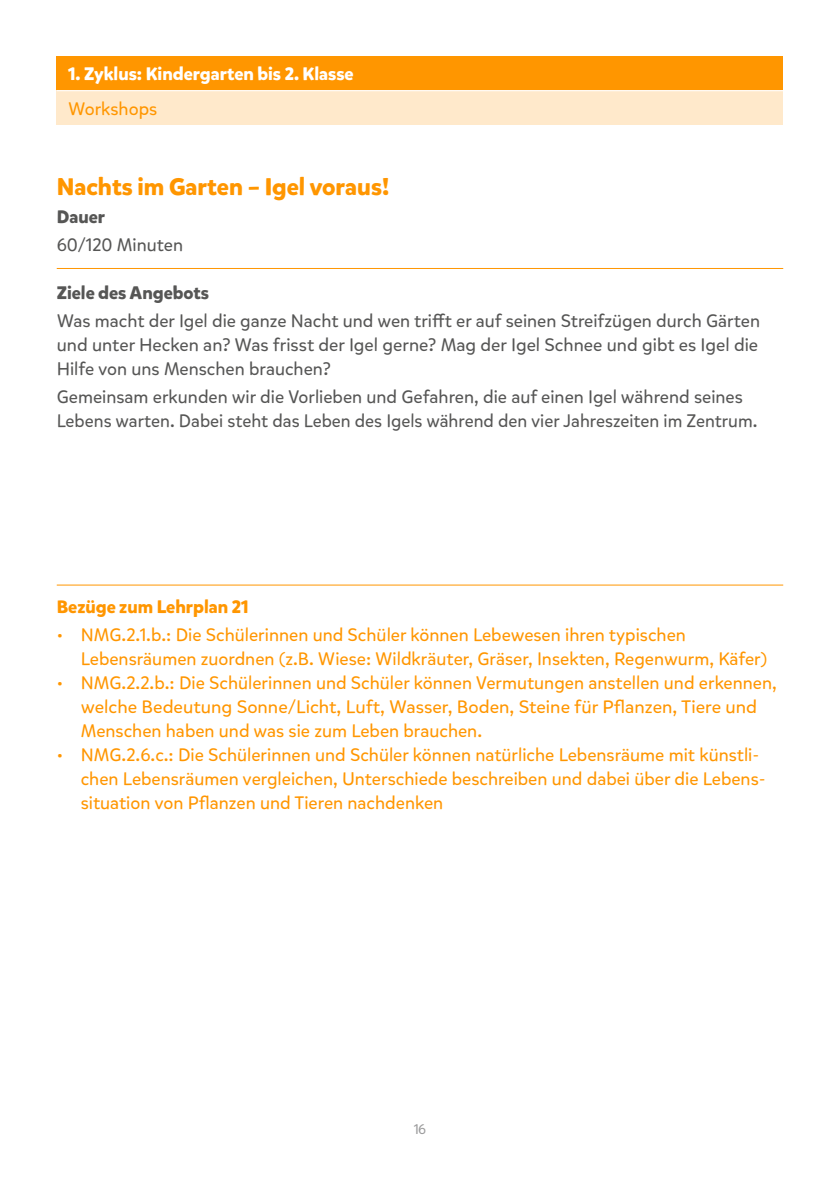
<style>
.page{position:relative;width:840px;height:1191px;background:#fff}
.page>*{position:absolute;margin:0;border:0;box-sizing:border-box;transform-origin:0 0}
.t1{font:700 24px "Mikado";color:#ff9600}
.t2{font:18px/24px "Mikado";color:#ff9600}
.t3{font:18px/24px "Mikado";color:#565655;text-align:justify}
.t4{font:700 18px "Mikado";color:#fff}
.t5{font:700 18px "Mikado";color:#565655}
.t6{font:700 18px "Mikado";color:#ff9600}
.t7{font:14px "Mikado";color:#9c9c9d}
</style>
<div class="page">
<div style="left:57px;top:57px;width:725px;height:34px;background:#ff9600"></div>
<div style="left:57px;top:91px;width:725px;height:34px;background:#ffe9cb"></div>
<hr style="left:57px;top:90px;width:725px;height:1px;background:#fff">
<hr style="left:57px;top:584px;width:725px;height:1px;background:#ff9600">
<hr style="left:57px;top:268px;width:725px;height:1px;background:#ff9600">
<p class="t4" style="left:68px;top:63px;width:287px">1. Zyklus: Kindergarten bis 2. Klasse</p>
<p class="t2" style="left:68px;top:97px;width:91px">Workshops</p>
<h1 class="t1" style="left:57px;top:172px;width:334px">Nachts im Garten – Igel voraus!</h1>
<p class="t5" style="left:57px;top:206px;width:50px">Dauer</p>
<p class="t3" style="left:57px;top:233px;width:128px">60/120 Minuten</p>
<p class="t5" style="left:57px;top:282px;width:154px">Ziele des Angebots</p>
<p class="t3" style="left:57px;top:309px;width:704px">Was macht der Igel die ganze Nacht und wen trifft er auf seinen Streifzügen durch Gärten und unter Hecken an? Was frisst der Igel gerne? Mag der Igel Schnee und gibt es Igel die Hilfe von uns Menschen brauchen?</p>
<p class="t3" style="left:57px;top:385px;width:701px">Gemeinsam erkunden wir die Vorlieben und Gefahren, die auf einen Igel während seines<br>Lebens warten. Dabei steht das Leben des Igels während den vier Jahreszeiten im Zentrum.</p>
<p class="t6" style="left:57px;top:595px;width:193px">Bezüge zum Lehrplan 21</p>
<p class="t2" style="left:81px;top:623px;width:687px;text-indent:-24px">• NMG.2.1.b.: Die Schülerinnen und Schüler können Lebewesen ihren typischen<br>Lebensräumen zuordnen (z.B. Wiese: Wildkräuter, Gräser, Insekten, Regenwurm, Käfer)</p>
<p class="t2" style="left:81px;top:671px;width:697px;text-indent:-24px">• NMG.2.2.b.: Die Schülerinnen und Schüler können Vermutungen anstellen und erkennen, welche Bedeutung Sonne/Licht, Luft, Wasser, Boden, Steine für Pflanzen, Tiere und<br>Menschen haben und was sie zum Leben brauchen.</p>
<p class="t2" style="left:81px;top:743px;width:685px;text-indent:-24px">• NMG.2.6.c.: Die Schülerinnen und Schüler können natürliche Lebensräume mit künstli&shy;chen Lebensräumen vergleichen, Unterschiede beschreiben und dabei über die Lebens&shy;situation von Pflanzen und Tieren nachdenken</p>
<p class="t7" style="left:413px;top:1121px;width:14px">16</p>
</div>
